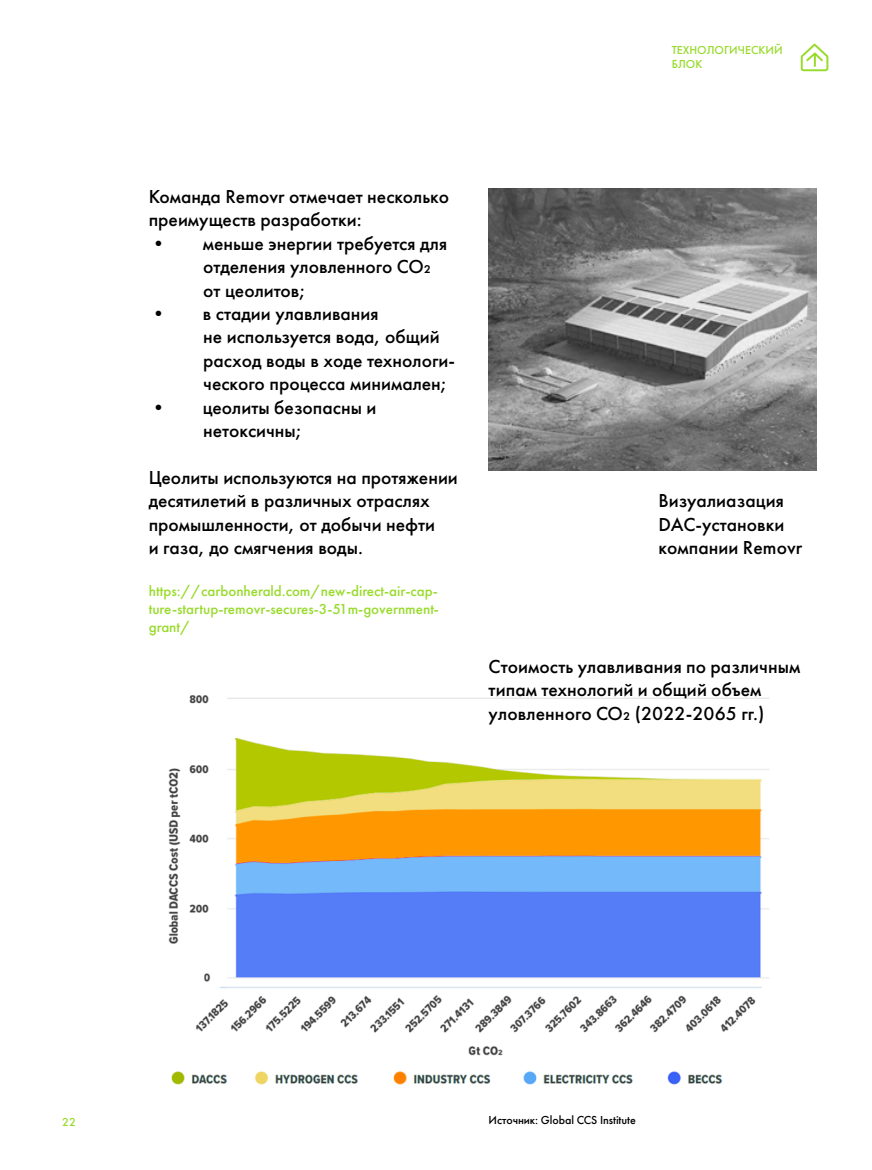
<style>
.page{position:relative;width:872px;height:1170px;background:#fff}
.page>*{position:absolute;margin:0;border:0;box-sizing:border-box;transform-origin:0 0}
.t1{font:500 19.5px/23.4px "Futura PT";color:#000}
.t2{font:500 15px/18px "Futura PT";color:#98db2c;text-align:justify}
.t3{font:500 12px "Futura PT";letter-spacing:-.005em;color:#000}
.t4{font:500 12px/14.4px "Futura PT";color:#98db2c}
</style>
<div class="page">
<svg style="left:800px;top:43px;width:28px;height:28px"></svg>
<img style="left:168px;top:695px;width:601px;height:390px">
<svg style="left:488px;top:189px;width:328px;height:281px;background:#838383"></svg>
<svg style="left:226px;top:730px;width:543px;height:259px"></svg>
<p class="t4" style="left:672px;top:42px;width:112px">ТЕХНОЛОГИЧЕСКИЙ<br>БЛОК</p>
<p class="t1" style="left:149px;top:185px;width:302px">Команда Removr отмечает несколько преимуществ разработки:</p>
<p class="t1" style="left:203px;top:231px;width:245px;text-indent:-55px">• меньше энергии требуется для отделения уловленного СО₂ от цеолитов;</p>
<p class="t1" style="left:203px;top:302px;width:253px;text-indent:-55px">• в стадии улавливания<br>не используется вода, общий расход воды в ходе технологи&shy;ческого процесса минимален;</p>
<p class="t1" style="left:203px;top:395px;width:175px;text-indent:-55px">• цеолиты безопасны и нетоксичны;</p>
<p class="t1" style="left:149px;top:465px;width:311px">Цеолиты используются на протяжении десятилетий в различных отраслях промышленности, от добычи нефти<br>и газа, до смягчения воды.</p>
<p class="t2" style="left:149px;top:581px;width:292px">https://carbonherald.com/new-direct-air-cap&shy;ture-startup-removr-secures-3-51m-government&shy;grant/</p>
<p class="t1" style="left:658px;top:489px;width:145px">Визуалиазация<br>DAC-установки компании Removr</p>
<p class="t1" style="left:488px;top:654px;width:313px">Стоимость улавливания по различным типам технологий и общий объем уловленного СО₂ (2022-2065 гг.)</p>
<p class="t4" style="left:62px;top:1115px;width:15px">22</p>
<p class="t3" style="left:488px;top:1112px;width:149px">Источник: Global CCS Institute</p>
</div>
